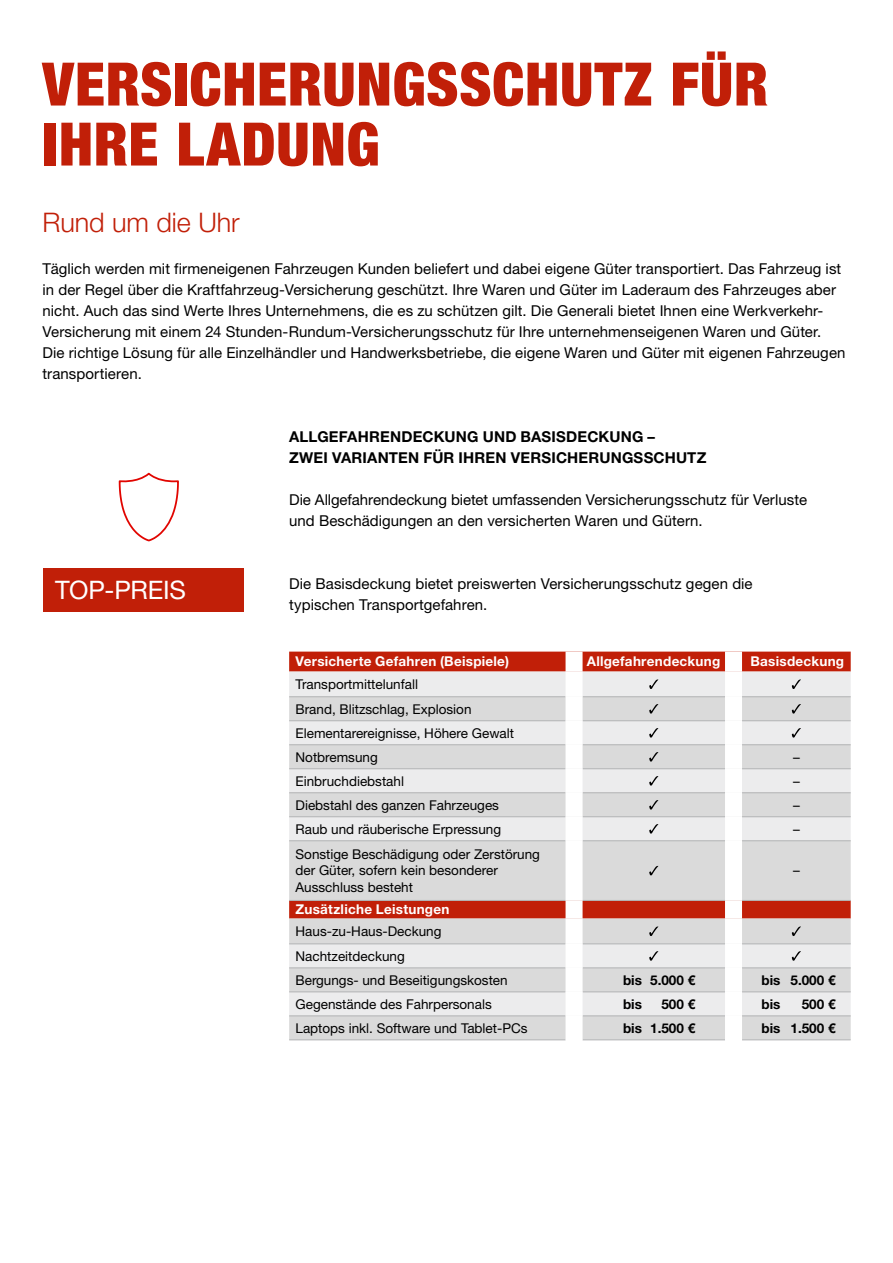
<style>
.page{position:relative;width:893px;height:1263px;background:#fff}
.page>*{position:absolute;margin:0;border:0;box-sizing:border-box;transform-origin:0 0}
.t1{font:900 condensed 60px/60px "Helvetica Neue LT Std";letter-spacing:.01em;color:#c11f08}
.t2{font:300 27px "Helvetica Neue LT Std";letter-spacing:-.005em;color:#c11f08}
.t3{font:25.5px "Helvetica Neue LT Std";letter-spacing:-.01em;color:#fff}
.t4{font:15px/21px "Helvetica Neue LT Std";letter-spacing:.005em;color:#000}
.t5{font:700 15px/21px "Helvetica Neue LT Std";letter-spacing:.01em;color:#000}
.t6{font:13.5px/24.2px "Helvetica Neue LT Pro";color:#000}
.t7{font:700 13.5px "Helvetica Neue LT Std";letter-spacing:.02em;color:#fff}
.t8{font:700 13.5px "Helvetica Neue LT Std";color:#000}
</style>
<div class="page">
<svg style="left:118px;top:472px;width:61px;height:70px"></svg>
<div style="left:43px;top:568px;width:200px;height:44px;background:#c11f08"></div>
<div style="left:289px;top:652px;width:562px;height:20px;background:#c11f08"></div>
<div style="left:289px;top:672px;width:562px;height:24px;background:#ececed"></div>
<svg style="left:289px;top:697px;width:562px;height:342px;background:#ded5d5"></svg>
<hr style="left:289px;top:840px;width:277px;height:1px;background:#b1b2b3">
<hr style="left:583px;top:840px;width:142px;height:1px;background:#b1b2b3">
<hr style="left:742px;top:840px;width:109px;height:1px;background:#b1b2b3">
<hr style="left:289px;top:900px;width:277px;height:1px;background:#b1b2b3">
<hr style="left:583px;top:900px;width:142px;height:1px;background:#b1b2b3">
<hr style="left:742px;top:900px;width:109px;height:1px;background:#b1b2b3">
<hr style="left:289px;top:943px;width:277px;height:1px;background:#b1b2b3">
<hr style="left:583px;top:943px;width:142px;height:1px;background:#b1b2b3">
<hr style="left:742px;top:943px;width:109px;height:1px;background:#b1b2b3">
<hr style="left:289px;top:967px;width:277px;height:1px;background:#b1b2b3">
<hr style="left:583px;top:967px;width:142px;height:1px;background:#b1b2b3">
<hr style="left:742px;top:967px;width:109px;height:1px;background:#b1b2b3">
<hr style="left:289px;top:991px;width:277px;height:1px;background:#b1b2b3">
<hr style="left:583px;top:991px;width:142px;height:1px;background:#b1b2b3">
<hr style="left:742px;top:991px;width:109px;height:1px;background:#b1b2b3">
<hr style="left:289px;top:1015px;width:277px;height:1px;background:#b1b2b3">
<hr style="left:583px;top:1015px;width:142px;height:1px;background:#b1b2b3">
<hr style="left:742px;top:1015px;width:109px;height:1px;background:#b1b2b3">
<hr style="left:289px;top:1039px;width:277px;height:1px;background:#b1b2b3">
<hr style="left:583px;top:1039px;width:142px;height:1px;background:#b1b2b3">
<hr style="left:742px;top:1039px;width:109px;height:1px;background:#b1b2b3">
<hr style="left:289px;top:696px;width:277px;height:1px;background:#b1b2b3">
<hr style="left:583px;top:696px;width:142px;height:1px;background:#b1b2b3">
<hr style="left:742px;top:696px;width:109px;height:1px;background:#b1b2b3">
<hr style="left:289px;top:720px;width:277px;height:1px;background:#b1b2b3">
<hr style="left:583px;top:720px;width:142px;height:1px;background:#b1b2b3">
<hr style="left:742px;top:720px;width:109px;height:1px;background:#b1b2b3">
<hr style="left:289px;top:744px;width:277px;height:1px;background:#b1b2b3">
<hr style="left:583px;top:744px;width:142px;height:1px;background:#b1b2b3">
<hr style="left:742px;top:744px;width:109px;height:1px;background:#b1b2b3">
<hr style="left:289px;top:768px;width:277px;height:1px;background:#b1b2b3">
<hr style="left:583px;top:768px;width:142px;height:1px;background:#b1b2b3">
<hr style="left:742px;top:768px;width:109px;height:1px;background:#b1b2b3">
<hr style="left:289px;top:792px;width:277px;height:1px;background:#b1b2b3">
<hr style="left:583px;top:792px;width:142px;height:1px;background:#b1b2b3">
<hr style="left:742px;top:792px;width:109px;height:1px;background:#b1b2b3">
<hr style="left:289px;top:816px;width:277px;height:1px;background:#b1b2b3">
<hr style="left:583px;top:816px;width:142px;height:1px;background:#b1b2b3">
<hr style="left:742px;top:816px;width:109px;height:1px;background:#b1b2b3">
<div style="left:566px;top:652px;width:17px;height:20px;background:#fff"></div>
<div style="left:725px;top:652px;width:17px;height:20px;background:#fff"></div>
<div style="left:566px;top:672px;width:17px;height:25px;background:#fff"></div>
<div style="left:725px;top:672px;width:17px;height:25px;background:#fff"></div>
<div style="left:566px;top:697px;width:17px;height:24px;background:#fff"></div>
<div style="left:725px;top:697px;width:17px;height:24px;background:#fff"></div>
<div style="left:566px;top:721px;width:17px;height:24px;background:#fff"></div>
<div style="left:725px;top:721px;width:17px;height:24px;background:#fff"></div>
<div style="left:566px;top:745px;width:17px;height:24px;background:#fff"></div>
<div style="left:725px;top:745px;width:17px;height:24px;background:#fff"></div>
<div style="left:566px;top:769px;width:17px;height:24px;background:#fff"></div>
<div style="left:725px;top:769px;width:17px;height:24px;background:#fff"></div>
<div style="left:566px;top:793px;width:17px;height:24px;background:#fff"></div>
<div style="left:725px;top:793px;width:17px;height:24px;background:#fff"></div>
<div style="left:566px;top:817px;width:17px;height:24px;background:#fff"></div>
<div style="left:725px;top:817px;width:17px;height:24px;background:#fff"></div>
<div style="left:566px;top:841px;width:17px;height:59px;background:#fff"></div>
<div style="left:725px;top:841px;width:17px;height:59px;background:#fff"></div>
<div style="left:566px;top:900px;width:17px;height:18px;background:#fff"></div>
<div style="left:725px;top:900px;width:17px;height:18px;background:#fff"></div>
<div style="left:566px;top:918px;width:17px;height:26px;background:#fff"></div>
<div style="left:725px;top:918px;width:17px;height:26px;background:#fff"></div>
<div style="left:566px;top:944px;width:17px;height:24px;background:#fff"></div>
<div style="left:725px;top:944px;width:17px;height:24px;background:#fff"></div>
<div style="left:566px;top:968px;width:17px;height:24px;background:#fff"></div>
<div style="left:725px;top:968px;width:17px;height:24px;background:#fff"></div>
<div style="left:566px;top:992px;width:17px;height:24px;background:#fff"></div>
<div style="left:725px;top:992px;width:17px;height:24px;background:#fff"></div>
<div style="left:566px;top:1016px;width:17px;height:24px;background:#fff"></div>
<div style="left:725px;top:1016px;width:17px;height:24px;background:#fff"></div>
<svg style="left:649px;top:679px;width:9px;height:10px"></svg>
<svg style="left:792px;top:679px;width:9px;height:10px"></svg>
<svg style="left:649px;top:704px;width:9px;height:9px"></svg>
<svg style="left:792px;top:704px;width:9px;height:9px"></svg>
<svg style="left:649px;top:728px;width:9px;height:9px"></svg>
<svg style="left:792px;top:728px;width:9px;height:9px"></svg>
<svg style="left:649px;top:752px;width:9px;height:9px"></svg>
<svg style="left:649px;top:776px;width:9px;height:9px"></svg>
<svg style="left:649px;top:800px;width:9px;height:9px"></svg>
<svg style="left:649px;top:824px;width:9px;height:9px"></svg>
<svg style="left:649px;top:866px;width:9px;height:9px"></svg>
<svg style="left:649px;top:926px;width:9px;height:10px"></svg>
<svg style="left:792px;top:926px;width:9px;height:10px"></svg>
<svg style="left:649px;top:951px;width:9px;height:10px"></svg>
<svg style="left:792px;top:951px;width:9px;height:10px"></svg>
<h1 class="t1" style="left:43px;top:53px;width:727px">VERSICHERUNGSSCHUTZ FÜR<br>IHRE LADUNG</h1>
<h2 class="t2" style="left:43px;top:205px;width:199px">Rund um die Uhr</h2>
<p class="t4" style="left:43px;top:257px;width:804px">Täglich werden mit firmeneigenen Fahrzeugen Kunden beliefert und dabei eigene Güter transportiert. Das Fahrzeug ist in der Regel über die Kraftfahrzeug-Versicherung geschützt. Ihre Waren und Güter im Laderaum des Fahrzeuges aber nicht. Auch das sind Werte Ihres Unternehmens, die es zu schützen gilt. Die Generali bietet Ihnen eine Werkverkehr-Versicherung mit einem 24 Stunden-Rundum-Versicherungsschutz für Ihre unternehmenseigenen Waren und Güter.<br>Die richtige Lösung für alle Einzelhändler und Handwerksbetriebe, die eigene Waren und Güter mit eigenen Fahrzeugen transportieren.</p>
<p class="t5" style="left:289px;top:425px;width:419px">ALLGEFAHRENDECKUNG UND BASISDECKUNG –<br>ZWEI VARIANTEN FÜR IHREN VERSICHERUNGSSCHUTZ</p>
<h3 class="t3" style="left:55px;top:575px;width:132px">TOP-PREIS</h3>
<p class="t4" style="left:289px;top:488px;width:519px">Die Allgefahrendeckung bietet umfassenden Versicherungsschutz für Verluste und Beschädigungen an den versicherten Waren und Gütern.</p>
<p class="t4" style="left:289px;top:572px;width:465px">Die Basisdeckung bietet preiswerten Versicherungsschutz gegen die typischen Transportgefahren.</p>
<p class="t7" style="left:296px;top:653px;width:215px">Versicherte Gefahren (Beispiele)</p>
<p class="t7" style="left:587px;top:653px;width:135px">Allgefahrendeckung</p>
<p class="t7" style="left:750px;top:653px;width:95px">Basisdeckung</p>
<p class="t6" style="left:296px;top:672px;width:220px">Transportmittelunfall<br>Brand, Blitzschlag, Explosion<br>Elementarereignisse, Höhere Gewalt<br>Notbremsung</p>
<p class="t6" style="left:793px;top:744px;width:8px">–</p>
<p class="t6" style="left:296px;top:768px;width:110px">Einbruchdiebstahl</p>
<p class="t6" style="left:793px;top:768px;width:8px">–</p>
<p class="t6" style="left:296px;top:792px;width:205px">Diebstahl des ganzen Fahrzeuges</p>
<p class="t6" style="left:793px;top:792px;width:8px">–</p>
<p class="t6" style="left:296px;top:816px;width:207px">Raub und räuberische Erpressung</p>
<p class="t6" style="left:793px;top:816px;width:8px">–</p>
<p class="t6" style="left:296px;top:845px;width:246px;line-height:16.5px">Sonstige Beschädigung oder Zerstörung der Güter, sofern kein besonderer<br>Ausschluss besteht</p>
<p class="t6" style="left:793px;top:858px;width:8px">–</p>
<p class="t7" style="left:296px;top:901px;width:155px">Zusätzliche Leistungen</p>
<p class="t6" style="left:296px;top:919px;width:214px">Haus-zu-Haus-Deckung<br>Nachtzeitdeckung<br>Bergungs- und Beseitigungskosten</p>
<p class="t8" style="left:623px;top:971px;width:74px">bis 5.000 €</p>
<p class="t8" style="left:761px;top:971px;width:76px">bis 5.000 €</p>
<p class="t6" style="left:296px;top:991px;width:198px">Gegenstände des Fahrpersonals</p>
<p class="t8" style="left:623px;top:995px;width:20px">bis</p>
<p class="t8" style="left:661px;top:995px;width:35px">500 €</p>
<p class="t8" style="left:761px;top:995px;width:20px">bis</p>
<p class="t8" style="left:802px;top:995px;width:35px">500 €</p>
<p class="t6" style="left:296px;top:1015px;width:234px">Laptops inkl. Software und Tablet-PCs</p>
<p class="t8" style="left:623px;top:1019px;width:74px">bis 1.500 €</p>
<p class="t8" style="left:761px;top:1019px;width:76px">bis 1.500 €</p>
</div>
